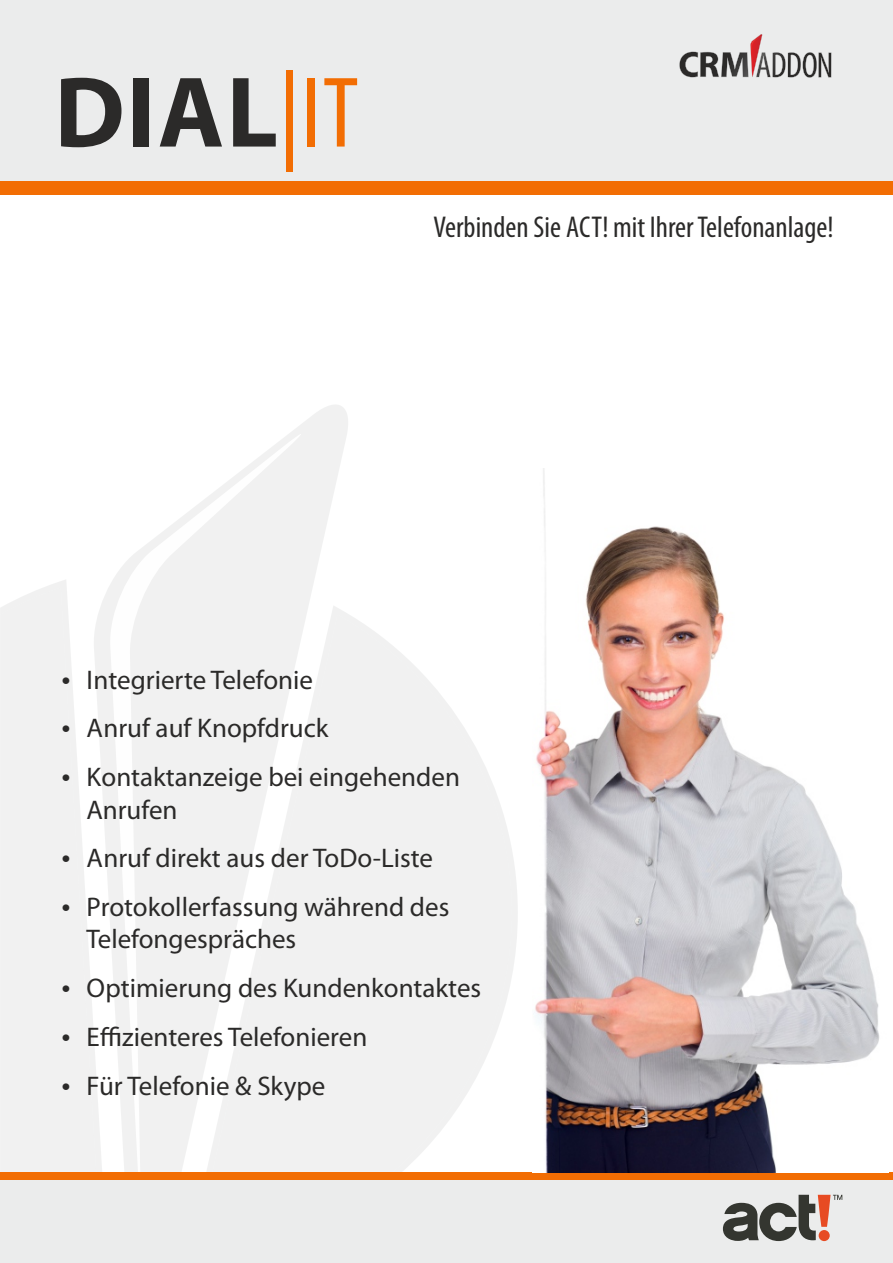
<style>
.page{position:relative;width:893px;height:1263px;background:#fff}
.page>*{position:absolute;margin:0;border:0;box-sizing:border-box;transform-origin:0 0}
.t1{font:700 101.4px "Myriad Pro";color:#2b2a29}
.t2{font:condensed 30.15px "Myriad Pro";color:#2b2a29}
.t3{font:27px/48.8px "Myriad Pro";color:#2b2a29}
.s1{font-weight:400;font-stretch:condensed;color:#f26d03}
</style>
<div class="page">
<svg style="left:297px;top:405px;width:51px;height:174px;fill:#f1f1f1"></svg>
<svg style="left:0;top:579px;width:518px;height:594px;fill:#f1f1f1"></svg>
<svg style="left:109px;top:428px;width:199px;height:745px;fill:#f1f1f1"></svg>
<div style="left:0;top:180px;width:893px;height:15px;background:#f26d03"></div>
<div style="left:0;top:0;width:893px;height:180px;background:#ebecec"></div>
<div style="left:0;top:1173px;width:893px;height:90px;background:#ebecec"></div>
<div style="left:0;top:1173px;width:893px;height:7px;background:#f26d03"></div>
<svg style="left:723px;top:1195px;width:119px;height:46px"></svg>
<svg style="left:679px;top:34px;width:152px;height:44px"></svg>
<img style="left:535px;top:469px;width:345px;height:703px">
<svg style="left:63px;top:677px;width:6px;height:7px"></svg>
<svg style="left:63px;top:726px;width:6px;height:6px"></svg>
<svg style="left:63px;top:774px;width:6px;height:7px"></svg>
<svg style="left:63px;top:855px;width:6px;height:7px"></svg>
<svg style="left:63px;top:904px;width:6px;height:7px"></svg>
<svg style="left:63px;top:985px;width:6px;height:7px"></svg>
<svg style="left:63px;top:1034px;width:6px;height:7px"></svg>
<svg style="left:63px;top:1083px;width:6px;height:6px"></svg>
<h1 class="t1" style="left:54px;top:70px;width:306px">DIAL<span class="s1">|IT</span></h1>
<p class="t2" style="left:434px;top:214px;width:402px">Verbinden Sie ACT! mit Ihrer Telefonanlage!</p>
<p class="t3" style="left:87px;top:658px;width:375px">Integrierte Telefonie<br>Anruf auf Knopfdruck<br>Kontaktanzeige bei eingehenden</p>
<p class="t3" style="left:86px;top:787px;width:365px">Anrufen<br>Anruf direkt aus der ToDo-Liste<br>Protokollerfassung während des</p>
<p class="t3" style="left:86px;top:917px;width:396px">Telefongespräches<br>Optimierung des Kundenkontaktes<br>Effizienteres Telefonieren<br>Für Telefonie &amp; Skype</p>
</div>
